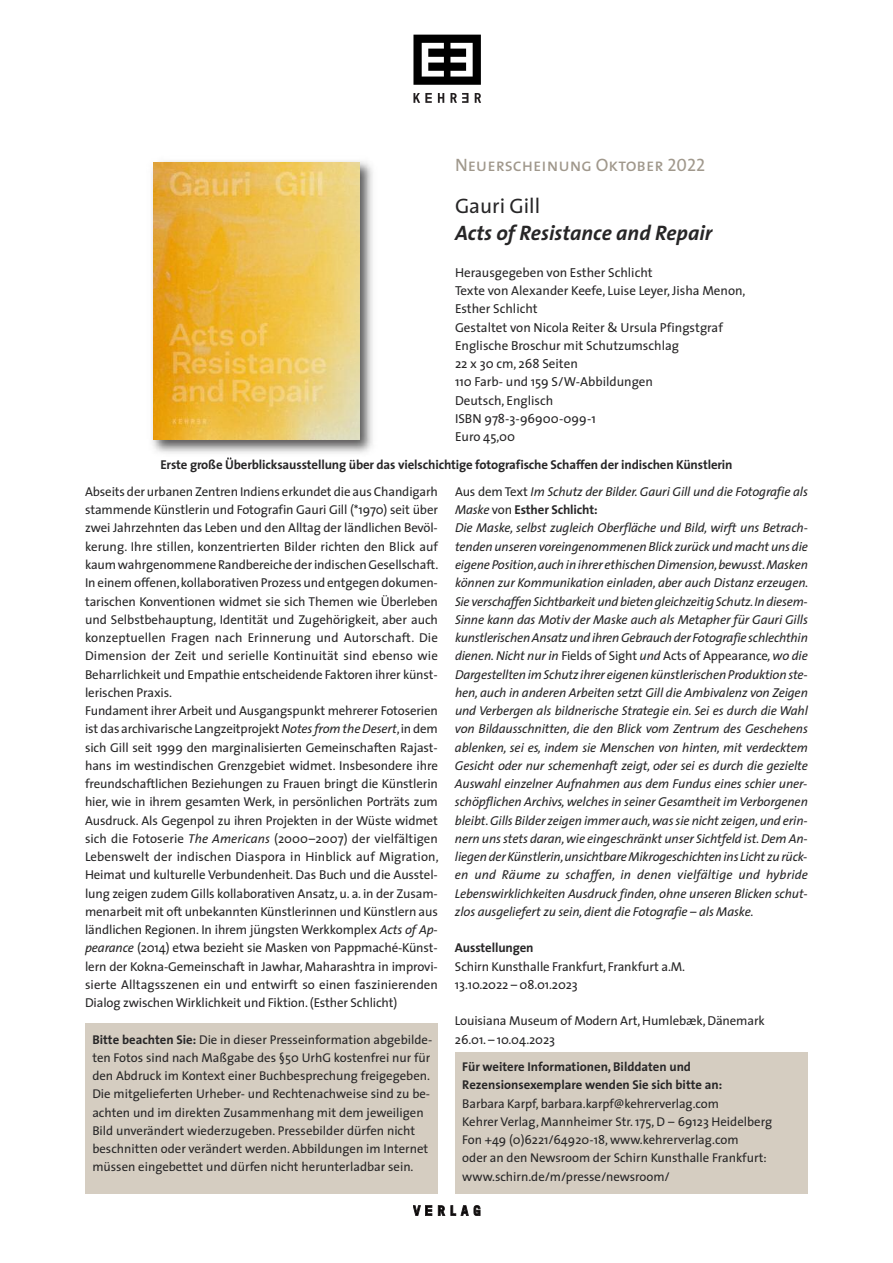
<style>
.page{position:relative;width:893px;height:1263px;background:#fff}
.page>*{position:absolute;margin:0;border:0;box-sizing:border-box;transform-origin:0 0}
.t1{font:italic 700 21px "The Sans";color:#272627}
.t2{font:21px "The Sans";color:#272627}
.t3{font:18px "The Sans Caps";color:#a0988c}
.t4{font:13.05px/18.3px "The Sans";color:#272627}
.t5{font:12.9px/18.3px "The Sans";letter-spacing:-.01em;color:#272627}
.t6{font:italic 12.9px/18.3px "The Sans";letter-spacing:-.01em;color:#272627}
.t7{font:700 12.9px "The Sans";letter-spacing:-.01em;color:#272627}
.t8{font:12.75px/18.3px "The Sans";color:#272627}
.t9{font:700 12.75px/18.3px "The Sans";color:#272627}
.s1{font-style:italic}
.s2{font-style:normal}
.s3{font-weight:700;font-style:normal}
.s4{font-weight:700}
</style>
<div class="page">
<svg style="left:475px;top:93px;width:6px;height:10px"></svg>
<svg style="left:413px;top:93px;width:19px;height:10px"></svg>
<svg style="left:438px;top:93px;width:6px;height:10px"></svg>
<svg style="left:450px;top:93px;width:18px;height:10px"></svg>
<svg style="left:413px;top:35px;width:68px;height:50px"></svg>
<svg style="left:438px;top:1205px;width:7px;height:11px"></svg>
<svg style="left:451px;top:1205px;width:29px;height:11px"></svg>
<svg style="left:413px;top:1205px;width:19px;height:11px"></svg>
<div style="left:85px;top:1023px;width:353px;height:171px;background:#d5cdc1"></div>
<img style="left:152px;top:161px;width:221px;height:293px">
<img style="left:153px;top:162px;width:206px;height:277px">
<div style="left:455px;top:1052px;width:353px;height:142px;background:#d5cdc1"></div>
<h2 class="t3" style="left:455px;top:159px;width:252px">Neuerscheinung Oktober 2022</h2>
<h1 class="t2" style="left:455px;top:197px;width:87px">Gauri Gill</h1>
<h1 class="t1" style="left:455px;top:225px;width:259px">Acts of Resistance and Repair</h1>
<p class="t4" style="left:455px;top:265px;width:292px">Herausgegeben von Esther Schlicht<br>Texte von Alexander Keefe, Luise Leyer, Jisha Menon,<br>Esther Schlicht<br>Gestaltet von Nicola Reiter &amp; Ursula Pfingstgraf<br>Englische Broschur mit Schutzumschlag<br>22 x 30 cm, 268 Seiten<br>110 Farb- und 159 S/W-Abbildungen<br>Deutsch, Englisch<br>ISBN 978-3-96900-099-1<br>Euro 45,00</p>
<p class="t7" style="left:160px;top:459px;width:574px">Erste große Überblicksausstellung über das vielschichtige fotografische Schaffen der indischen Künstlerin</p>
<p class="t5" style="left:85px;top:484px;width:355px">Abseits der urbanen Zentren Indiens erkundet die aus Chandigarh stammende Künstlerin und Fotografin Gauri Gill (*1970) seit über zwei Jahrzehnten das Leben und den Alltag der ländlichen Bevöl&shy;kerung. Ihre stillen, konzentrierten Bilder richten den Blick auf kaumwahrgenommeneRandbereichederindischenGesellschaft.<br>In einem offenen,kollaborativen Prozess und entgegen dokumen&shy;tarischen Konventionen widmet sie sich Themen wie Überleben und Selbstbehauptung, Identität und Zugehörigkeit, aber auch konzeptuellen Fragen nach Erinnerung und Autorschaft. Die Dimension der Zeit und serielle Kontinuität sind ebenso wie Beharrlichkeit und Empathie entscheidende Faktoren ihrer künst&shy;lerischen Praxis.<br>Fundament ihrer Arbeit und Ausgangspunkt mehrerer Fotoserien ist das archivarische Langzeitprojekt <span class="s1">Notesfrom theDesert</span>,indem sich Gill seit 1999 den marginalisierten Gemeinschaften Rajast&shy;hans im westindischen Grenzgebiet widmet. Insbesondere ihre freundschaftlichen Beziehungen zu Frauen bringt die Künstlerin hier, wie in ihrem gesamten Werk, in persönlichen Porträts zum Ausdruck. Als Gegenpol zu ihren Projekten in der Wüste widmet sich die Fotoserie <span class="s1">The Americans</span> (2000–2007) der vielfältigen Lebenswelt der indischen Diaspora in Hinblick auf Migration, Heimat und kulturelle Verbundenheit. Das Buch und die Ausstel&shy;lung zeigen zudem Gills kollaborativen Ansatz,u. a. in der Zusam&shy;menarbeit mit oft unbekannten Künstlerinnen und Künstlern aus ländlichen Regionen. In ihrem jüngsten Werkkomplex <span class="s1">Acts of Ap&shy;pearance</span> (2014) etwa bezieht sie Masken von Pappmaché-Künst&shy;lern der Kokna-Gemeinschaft in Jawhar, Maharashtra in improvi&shy;sierte Alltagsszenen ein und entwirft so einen faszinierenden Dialog zwischenWirklichkeit und Fiktion. (Esther Schlicht)</p>
<p class="t6" style="left:455px;top:484px;width:355px"><span class="s2">Aus dem Text</span> Im Schutz der Bilder. Gauri Gill und die Fotografie als Maske <span class="s2">von</span> <span class="s3">Esther Schlicht:<br></span>Die Maske, selbst zugleich Oberfläche und Bild, wirft uns Betrach&shy;tendenunserenvoreingenommenenBlick zurückundmacht unsdie eigene Position,auchinihrer ethischenDimension,bewusst.Masken können zur Kommunikation einladen, aber auch Distanz erzeugen.<br>Sie verschaffenSichtbarkeit undbietengleichzeitigSchutz.Indiesem-Sinne kann das Motiv der Maske auch als Metapher für Gauri Gills kunstlerischenAnsatzundihrenGebrauchder Fotografie schlechthin dienen. Nicht nur in <span class="s2">Fields of Sight</span> und <span class="s2">Acts of Appearance</span>,wo die DargestelltenimSchutz ihrer eigenenkünstlerischenProduktionste&shy;hen, auch in anderen Arbeiten setzt Gill die Ambivalenz von Zeigen und Verbergen als bildnerische Strategie ein. Sei es durch die Wahl von Bildausschnitten, die den Blick vom Zentrum des Geschehens ablenken, sei es, indem sie Menschen von hinten, mit verdecktem Gesicht oder nur schemenhaft zeigt, oder sei es durch die gezielte Auswahl einzelner Aufnahmen aus dem Fundus eines schier uner&shy;schöpflichen Archivs,welches in seiner Gesamtheit im Verborgenen bleibt.Gills Bilder zeigen immer auch,was sie nicht zeigen,und erin&shy;nern uns stets daran,wie eingeschränkt unser Sichtfeld ist.Dem An&shy;liegenderKünstlerin,unsichtbareMikrogeschichtenins Licht zurück&shy;en und Räume zu schaffen, in denen vielfältige und hybride Lebenswirklichkeiten Ausdruck finden, ohne unseren Blicken schut&shy;zlos ausgeliefert zu sein, dient die Fotografie – als Maske.</p>
<p class="t7" style="left:455px;top:943px;width:80px">Ausstellungen</p>
<p class="t5" style="left:455px;top:958px;width:232px">Schirn Kunsthalle Frankfurt, Frankfurt a.M.<br>13.10.2022 – 08.01.2023</p>
<p class="t5" style="left:455px;top:1013px;width:311px">Louisiana Museum of Modern Art,Humlebæk,Dänemark</p>
<p class="t8" style="left:92px;top:1031px;width:341px"><span class="s4">Bitte beachten Sie:</span> Die in dieser Presseinformation abgebilde-</p>
<p class="t5" style="left:455px;top:1031px;width:102px">26.01. – 10.04.2023</p>
<p class="t8" style="left:92px;top:1050px;width:339px">ten Fotos sind nach Maßgabe des §50 UrhG kostenfrei nur für den Abdruck im Kontext einer Buchbesprechung freigegeben.<br>Die mitgelieferten Urheber- und Rechtenachweise sind zu be&shy;achten und im direkten Zusammenhang mit dem jeweiligen Bild unverändert wiederzugeben. Pressebilder dürfen nicht beschnitten oder verändert werden. Abbildungen im Internet müssen eingebettet und dürfen nicht herunterladbar sein.</p>
<p class="t9" style="left:462px;top:1059px;width:261px">Für weitere Informationen, Bilddaten und<br>Rezensionsexemplare wenden Sie sich bitte an:</p>
<p class="t8" style="left:462px;top:1095px;width:311px">Barbara Karpf, barbara.karpf@kehrerverlag.com<br>Kehrer Verlag, Mannheimer Str. 175, D – 69123 Heidelberg Fon +49 (0)6221/64920-18, www.kehrerverlag.com<br>oder an den Newsroom der Schirn Kunsthalle Frankfurt: www.schirn.de/m/presse/newsroom/</p>
</div>
